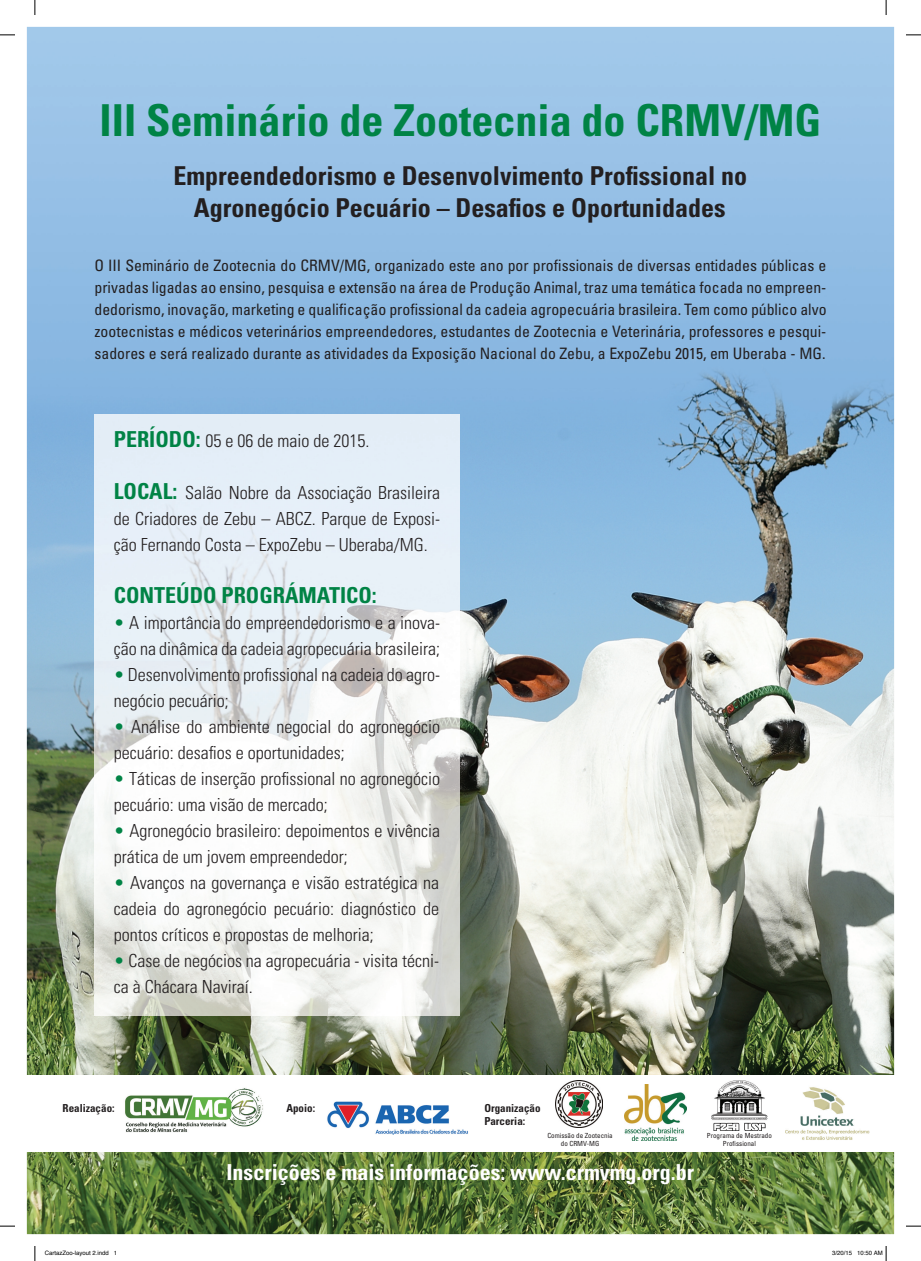
<style>
.page{position:relative;width:921px;height:1261px;background:#fff}
.page>*{position:absolute;margin:0;border:0;box-sizing:border-box;transform-origin:0 0}
.t1{font:700 condensed 44px "Univers";color:#008345}
.t2{font:700 condensed 26px/31.2px "Univers";color:#231f20;text-align:center}
.t3{font:700 condensed 22px "Univers";color:#fff}
.t4{font:700 condensed 22px "Univers";color:#008345}
.t5{font:300 condensed 18px/26px "Univers";color:#231f20}
.t6{font:condensed 15.8px/22px "Univers";color:#231f20;text-align:justify}
.t7{font:700 condensed 11px/13.2px "Univers";color:#231f20}
.t8{font:condensed 7px/8.4px "Univers";color:#231f20;text-align:center}
.t9{font:6px "Helvetica";color:#000}
.s1{font-weight:700;font-size:22px;color:#008345}
.s2{color:#008345}
</style>
<div class="page">
<img style="left:27px;top:27px;width:866px;height:1206px">
<img style="left:94px;top:414px;width:366px;height:601px">
<div style="left:26px;top:1074px;width:868px;height:77px;background:#fff"></div>
<img style="left:125px;top:1088px;width:138px;height:44px">
<img style="left:327px;top:1101px;width:141px;height:33px">
<img style="left:555px;top:1080px;width:47px;height:47px">
<img style="left:624px;top:1084px;width:62px;height:56px">
<img style="left:711px;top:1080px;width:55px;height:50px">
<img style="left:785px;top:1087px;width:84px;height:53px">
<svg style="left:0;top:34px;width:15px;height:2px"></svg>
<svg style="left:906px;top:34px;width:14px;height:2px"></svg>
<svg style="left:0;top:1225px;width:15px;height:1px"></svg>
<svg style="left:906px;top:1225px;width:14px;height:1px"></svg>
<svg style="left:34px;top:0;width:2px;height:15px"></svg>
<svg style="left:34px;top:1246px;width:2px;height:14px"></svg>
<svg style="left:885px;top:0;width:1px;height:15px"></svg>
<svg style="left:885px;top:1246px;width:1px;height:14px"></svg>
<h1 class="t1" style="left:99px;top:94px;width:723px">III Seminário de Zootecnia do CRMV/MG</h1>
<h2 class="t2" style="left:173px;top:160px;width:575px">Empreendedorismo e Desenvolvimento Profissional no<br>Agronegócio Pecuário – Desafios e Oportunidades</h2>
<p class="t6" style="left:94px;top:254px;width:733px">O III Seminário de Zootecnia do CRMV/MG, organizado este ano por profissionais de diversas entidades públicas e privadas ligadas ao ensino, pesquisa e extensão na área de Produção Animal, traz uma temática focada no empreen&shy;dedorismo, inovação, marketing e qualificação profissional da cadeia agropecuária brasileira. Tem como público alvo zootecnistas e médicos veterinários empreendedores, estudantes de Zootecnia e Veterinária, professores e pesqui&shy;sadores e será realizado durante as atividades da Exposição Nacional do Zebu, a ExpoZebu 2015, em Uberaba - MG.</p>
<p class="t5" style="left:114px;top:427px;width:257px"><span class="s1">PERÍODO:</span> 05 e 06 de maio de 2015.</p>
<p class="t5" style="left:114px;top:479px;width:328px;text-align:justify"><span class="s1">LOCAL:</span> Salão Nobre da Associação Brasileira de Criadores de Zebu – ABCZ. Parque de Exposi&shy;ção Fernando Costa – ExpoZebu – Uberaba/MG.</p>
<p class="t4" style="left:114px;top:581px;width:264px">CONTEÚDO PROGRÁMATICO:</p>
<p class="t5" style="left:114px;top:609px;width:328px"><span class="s2">•</span> A importância do empreendedorismo e a inova&shy;ção na dinâmica da cadeia agropecuária brasileira;</p>
<p class="t5" style="left:114px;top:661px;width:327px"><span class="s2">•</span> Desenvolvimento profissional na cadeia do agro&shy;negócio pecuário;</p>
<p class="t5" style="left:114px;top:713px;width:328px"><span class="s2">•</span> Análise do ambiente negocial do agronegócio pecuário: desafios e oportunidades;</p>
<p class="t5" style="left:114px;top:765px;width:328px"><span class="s2">•</span> Táticas de inserção profissional no agronegócio pecuário: uma visão de mercado;</p>
<p class="t5" style="left:114px;top:817px;width:328px"><span class="s2">•</span> Agronegócio brasileiro: depoimentos e vivência prática de um jovem empreendedor;</p>
<p class="t5" style="left:114px;top:869px;width:326px;text-align:justify"><span class="s2">•</span> Avanços na governança e visão estratégica na cadeia do agronegócio pecuário: diagnóstico de pontos críticos e propostas de melhoria;</p>
<p class="t5" style="left:114px;top:947px;width:326px"><span class="s2">•</span> Case de negócios na agropecuária - visita técni&shy;ca à Chácara Naviraí.</p>
<p class="t7" style="left:63px;top:1100px;width:53px">Realização:</p>
<p class="t7" style="left:286px;top:1100px;width:30px">Apoio:</p>
<p class="t7" style="left:484px;top:1100px;width:58px">Organização<br>Parceria:</p>
<p class="t8" style="left:547px;top:1130px;width:67px">Comissão de Zootecnia do CRMV-MG</p>
<p class="t8" style="left:706px;top:1130px;width:66px">Programa de Mestrado<br>Profissional</p>
<p class="t3" style="left:226px;top:1158px;width:469px">Inscrições e mais informações: www.crmvmg.org.br</p>
<p class="t9" style="left:45px;top:1248px;width:74px">CartazZoo-layout 2.indd 1</p>
<p class="t9" style="left:831px;top:1248px;width:52px">3/20/15 10:50 AM</p>
</div>
